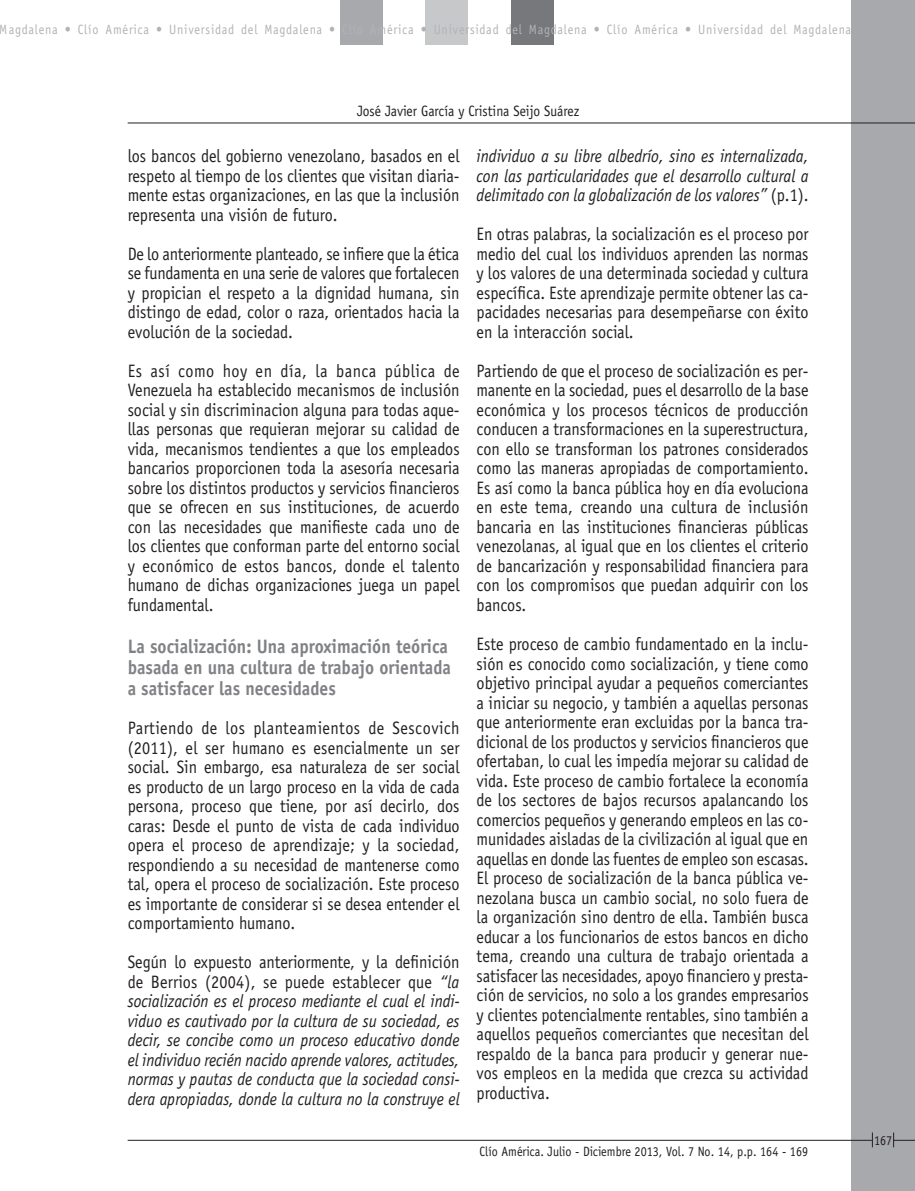
<style>
.page{position:relative;width:915px;height:1191px;background:#fff}
.page>*{position:absolute;margin:0;border:0;box-sizing:border-box;transform-origin:0 0}
.t1{font:700 19.5px/21px "Officina Sans";color:#808285;scale:.9 1}
.t2{font:18px/19.5px "Officina Sans";color:#231f20;text-align:justify;scale:.9 1}
.t3{font:italic 18px/19.5px "Officina Sans";color:#231f20;text-align:justify;scale:.9 1}
.t4{font:15px "Officina Sans";color:#231f20;scale:.9 1}
.t5{font:13.5px "Officina Sans";letter-spacing:.065em;color:#b2b3b7;scale:.9 1}
.t6{font:13.5px "Officina Sans";color:#231f20;scale:.9 1}
.s1{font-style:normal}
</style>
<div class="page">
<div style="left:850px;top:0;width:64px;height:1191px;background:#a8a9ad"></div>
<div style="left:510px;top:0;width:43px;height:44px;background:#76787b"></div>
<div style="left:340px;top:0;width:43px;height:44px;background:#a8a9ad"></div>
<div style="left:425px;top:0;width:43px;height:44px;background:#c7c8ca"></div>
<hr style="left:128px;top:1140px;width:743px;height:1px;background:#231f20">
<svg style="left:871px;top:1133px;width:1px;height:14px"></svg>
<svg style="left:893px;top:1132px;width:21px;height:15px"></svg>
<hr style="left:128px;top:123px;width:786px;height:1px;background:#231f20">
<p class="t5" style="left:0;top:21px;width:946px">Magdalena • Clío América • Universidad del Magdalena • Clío América • Universidad del Magdalena • Clío América • Universidad del Magdalena</p>
<p class="t4" style="left:357px;top:102px;width:248px">José Javier García y Cristina Seijo Suárez</p>
<p class="t2" style="left:128px;top:147px;width:370px">los bancos del gobierno venezolano, basados en el respeto al tiempo de los clientes que visitan diaria&shy;mente estas organizaciones, en las que la inclusión representa una visión de futuro.</p>
<p class="t2" style="left:128px;top:244px;width:370px">De lo anteriormente planteado, se infiere que la ética se fundamenta en una serie de valores que fortalecen y propician el respeto a la dignidad humana, sin distingo de edad, color o raza, orientados hacia la evolución de la sociedad.</p>
<p class="t2" style="left:128px;top:361px;width:370px">Es así como hoy en día, la banca pública de Venezuela ha establecido mecanismos de inclusión social y sin discriminacion alguna para todas aque&shy;llas personas que requieran mejorar su calidad de vida, mecanismos tendientes a que los empleados bancarios proporcionen toda la asesoría necesaria sobre los distintos productos y servicios financieros que se ofrecen en sus instituciones, de acuerdo con las necesidades que manifieste cada uno de los clientes que conforman parte del entorno social y económico de estos bancos, donde el talento humano de dichas organizaciones juega un papel fundamental.</p>
<p class="t1" style="left:128px;top:635px;width:360px">La socialización: Una aproximación teórica basada en una cultura de trabajo orientada a satisfacer las necesidades</p>
<p class="t2" style="left:128px;top:718px;width:370px">Partiendo de los planteamientos de Sescovich (2011), el ser humano es esencialmente un ser social. Sin embargo, esa naturaleza de ser social es producto de un largo proceso en la vida de cada persona, proceso que tiene, por así decirlo, dos caras: Desde el punto de vista de cada individuo opera el proceso de aprendizaje; y la sociedad, respondiendo a su necesidad de mantenerse como tal, opera el proceso de socialización. Este proceso es importante de considerar si se desea entender el comportamiento humano.</p>
<p class="t3" style="left:128px;top:952px;width:370px"><span class="s1">Según lo expuesto anteriormente, y la definición de Berrios (2004), se puede establecer que</span> “la socialización es el proceso mediante el cual el indi&shy;viduo es cautivado por la cultura de su sociedad, es decir, se concibe como un proceso educativo donde el individuo recién nacido aprende valores, actitudes, normas y pautas de conducta que la sociedad consi&shy;dera apropiadas, donde la cultura no la construye el</p>
<p class="t3" style="left:476px;top:147px;width:370px">individuo a su libre albedrío, sino es internalizada, con las particularidades que el desarrollo cultural a delimitado con la globalización de los valores” <span class="s1">(p.1).</span></p>
<p class="t2" style="left:476px;top:225px;width:370px">En otras palabras, la socialización es el proceso por medio del cual los individuos aprenden las normas y los valores de una determinada sociedad y cultura específica. Este aprendizaje permite obtener las ca&shy;pacidades necesarias para desempeñarse con éxito en la interacción social.</p>
<p class="t2" style="left:476px;top:361px;width:370px">Partiendo de que el proceso de socialización es per&shy;manente en la sociedad, pues el desarrollo de la base económica y los procesos técnicos de producción conducen a transformaciones en la superestructura, con ello se transforman los patrones considerados como las maneras apropiadas de comportamiento.<br>Es así como la banca pública hoy en día evoluciona en este tema, creando una cultura de inclusión bancaria en las instituciones financieras públicas venezolanas, al igual que en los clientes el criterio de bancarización y responsabilidad financiera para con los compromisos que puedan adquirir con los bancos.</p>
<p class="t2" style="left:476px;top:634px;width:370px">Este proceso de cambio fundamentado en la inclu&shy;sión es conocido como socialización, y tiene como objetivo principal ayudar a pequeños comerciantes a iniciar su negocio, y también a aquellas personas que anteriormente eran excluidas por la banca tra&shy;dicional de los productos y servicios financieros que ofertaban, lo cual les impedía mejorar su calidad de vida. Este proceso de cambio fortalece la economía de los sectores de bajos recursos apalancando los comercios pequeños y generando empleos en las co&shy;munidades aisladas de la civilización al igual que en aquellas en donde las fuentes de empleo son escasas.<br>El proceso de socialización de la banca pública ve&shy;nezolana busca un cambio social, no solo fuera de la organización sino dentro de ella. También busca educar a los funcionarios de estos bancos en dicho tema, creando una cultura de trabajo orientada a satisfacer las necesidades, apoyo financiero y presta&shy;ción de servicios, no solo a los grandes empresarios y clientes potencialmente rentables, sino también a aquellos pequeños comerciantes que necesitan del respaldo de la banca para producir y generar nue&shy;vos empleos en la medida que crezca su actividad productiva.</p>
<p class="t6" style="left:479px;top:1144px;width:366px">Clío América. Julio - Diciembre 2013, Vol. 7 No. 14, p.p. 164 - 169</p>
<p class="t6" style="left:873px;top:1132px;width:22px">167</p>
</div>
